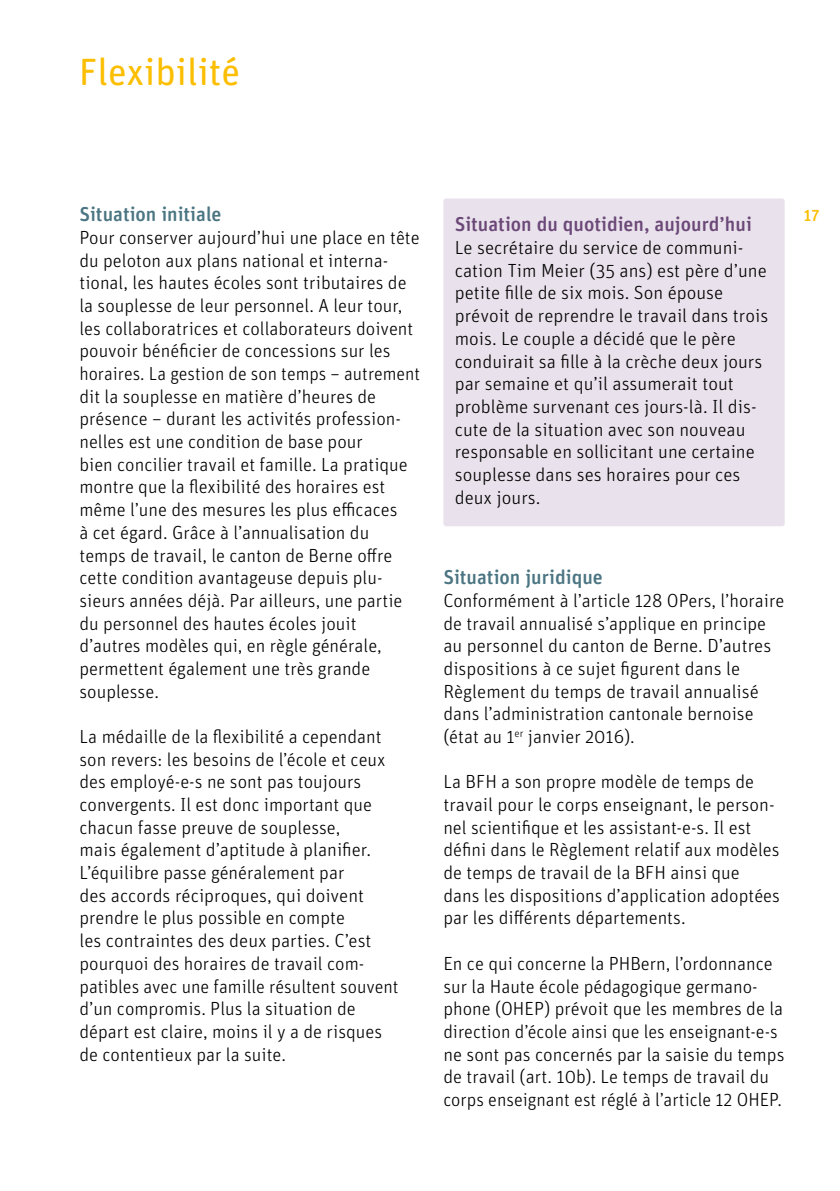
<style>
.page{position:relative;width:840px;height:1191px;background:#fff}
.page>*{position:absolute;margin:0;border:0;box-sizing:border-box;transform-origin:0 0}
.t1{font:38px "Unit Rounded Pro";color:#fbbe00}
.t2{font:500 20px "Unit Rounded Pro";color:#4b7582}
.t3{font:500 20px "Unit Rounded Pro";color:#6b4878}
.t4{font:300 19px/22.6px "Unit Rounded Pro";color:#000}
.t5{font:500 16px "Unit Rounded Pro";color:#fbbe00}
</style>
<div class="page">
<div style="left:443px;top:198px;width:341px;height:328px;background:#e9e1eb;border-radius:3px"></div>
<h1 class="t1" style="left:79px;top:46px;width:163px">Flexibilité</h1>
<p class="t2" style="left:79px;top:200px;width:143px">Situation initiale</p>
<p class="t5" style="left:802px;top:204px;width:19px">17</p>
<p class="t4" style="left:79px;top:226px;width:342px">Pour conserver aujourd’hui une place en tête du peloton aux plans national et interna&shy;tional, les hautes écoles sont tributaires de la souplesse de leur personnel. A leur tour, les collaboratrices et collaborateurs doivent pouvoir bénéficier de concessions sur les horaires. La gestion de son temps – autrement dit la souplesse en matière d’heures de présence – durant les activités profession&shy;nelles est une condition de base pour<br>bien concilier travail et famille. La pratique montre que la flexibilité des horaires est même l’une des mesures les plus efficaces<br>à cet égard. Grâce à l’annualisation du temps de travail, le canton de Berne offre cette condition avantageuse depuis plu&shy;sieurs années déjà. Par ailleurs, une partie du personnel des hautes écoles jouit d’autres modèles qui, en règle générale, permettent également une très grande souplesse.</p>
<p class="t4" style="left:79px;top:725px;width:320px">La médaille de la flexibilité a cependant son revers: les besoins de l’école et ceux des employé-e-s ne sont pas toujours convergents. Il est donc important que chacun fasse preuve de souplesse,<br>mais également d’aptitude à planifier.<br>L’équilibre passe généralement par<br>des accords réciproques, qui doivent prendre le plus possible en compte<br>les contraintes des deux parties. C’est pourquoi des horaires de travail com&shy;patibles avec une famille résultent souvent d’un compromis. Plus la situation de départ est claire, moins il y a de risques de contentieux par la suite.</p>
<p class="t3" style="left:454px;top:210px;width:298px">Situation du quotidien, aujourd’hui</p>
<p class="t4" style="left:454px;top:236px;width:315px">Le secrétaire du service de communi&shy;cation Tim Meier (35 ans) est père d’une petite fille de six mois. Son épouse prévoit de reprendre le travail dans trois mois. Le couple a décidé que le père conduirait sa fille à la crèche deux jours par semaine et qu’il assumerait tout problème survenant ces jours-là. Il dis&shy;cute de la situation avec son nouveau responsable en sollicitant une certaine souplesse dans ses horaires pour ces deux jours.</p>
<p class="t2" style="left:443px;top:563px;width:161px">Situation juridique</p>
<p class="t4" style="left:443px;top:588px;width:342px">Conformément à l’article 128 OPers, l’horaire de travail annualisé s’applique en principe au personnel du canton de Berne. D’autres dispositions à ce sujet figurent dans le Règlement du temps de travail annualisé dans l’administration cantonale bernoise (état au 1<sup>er</sup> janvier 2016).</p>
<p class="t4" style="left:443px;top:770px;width:338px">La BFH a son propre modèle de temps de travail pour le corps enseignant, le person&shy;nel scientifique et les assistant-e-s. Il est défini dans le Règlement relatif aux modèles de temps de travail de la BFH ainsi que dans les dispositions d’application adoptées par les différents départements.</p>
<p class="t4" style="left:443px;top:951px;width:342px">En ce qui concerne la PHBern, l’ordonnance sur la Haute école pédagogique germano&shy;phone (OHEP) prévoit que les membres de la direction d’école ainsi que les enseignant-e-s ne sont pas concernés par la saisie du temps de travail (art. 10b). Le temps de travail du corps enseignant est réglé à l’article 12 OHEP.</p>
</div>
